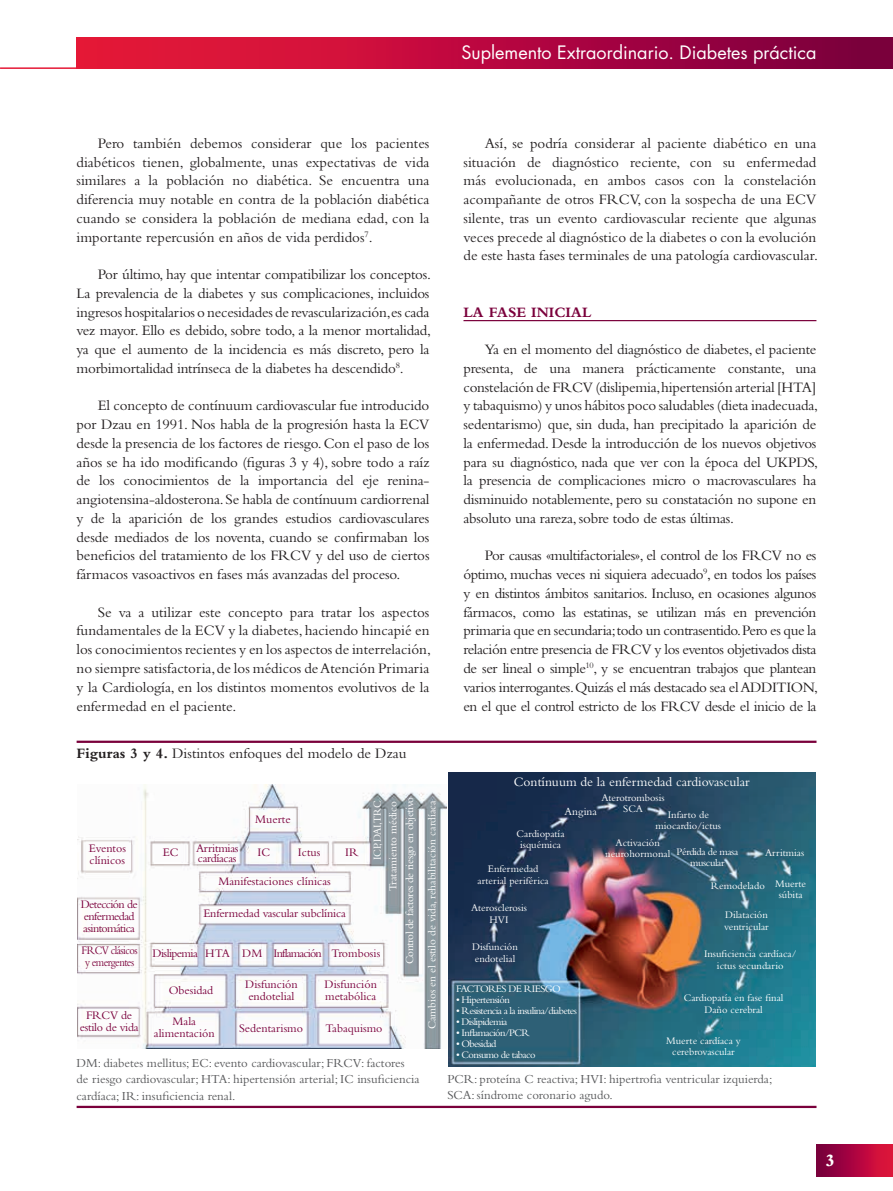
<style>
.page{position:relative;width:893px;height:1191px;background:#fff}
.page>*{position:absolute;margin:0;border:0;box-sizing:border-box;transform-origin:0 0}
.t1{font:18px "Futura";color:#fff}
.t2{font:800 18px "Bembo";color:#fff}
.t3{font:15px/18.8px "Bembo";letter-spacing:-.01em;color:#231f20;text-align:justify}
.t4{font:700 15px "Bembo";color:#7a003b}
.t5{font:13.5px "Bembo";color:#fff}
.t6{font:12.75px/16.5px "Bembo";color:#57585a}
.t7{font:12px/12px "Bembo";color:#7a003b}
.t8{font:12px/12px "Bembo";letter-spacing:-.05em;color:#7a003b}
.t9{font:12px "Bembo";letter-spacing:-.065em;color:#7a003b}
.t10{font:12px/12px "Bembo";letter-spacing:-.05em;color:#7a003b;scale:.88 1}
.t11{font:12px/10.5px "Bembo";letter-spacing:-.025em;color:#7a003b}
.t12{font:12px/12px "Bembo";letter-spacing:-.02em;color:#7a003b;text-align:center}
.t13{font:11.25px "Bembo";color:#fff}
.t14{font:11.25px "Bembo";letter-spacing:-.035em;color:#fff}
.t15{font:11.25px/15.8px "Bembo";color:#fff;text-align:right;scale:.95 1}
.t16{font:10.5px/11.6px "Bembo";color:#fff;text-align:center}
.t17{font:10.5px "Bembo";letter-spacing:-.055em;color:#fff}
.t18{font:10.5px "Bembo";letter-spacing:-.06em;color:#fff}
.t19{font:10.5px/11.6px "Bembo";letter-spacing:-.035em;color:#fff;text-align:center}
.s1{font-weight:700}
</style>
<div class="page">
<div style="left:816px;top:1144px;width:77px;height:32px;background:linear-gradient(to right,#73003f,#e6143d)"></div>
<hr style="left:0;top:67px;width:816px;height:2px;background:#e51836">
<div style="left:77px;top:37px;width:816px;height:32px;background:linear-gradient(to right,#f21939,#7a0041)"></div>
<hr style="left:463px;top:320px;width:353px;height:1px;background:#7a003b">
<hr style="left:77px;top:740px;width:739px;height:3px;background:#7a003b">
<hr style="left:77px;top:1105px;width:739px;height:3px;background:#7a003b">
<img style="left:78px;top:784px;width:368px;height:264px">
<img style="left:448px;top:772px;width:368px;height:294px">
<p class="t1" style="left:461px;top:41px;width:356px">Suplemento Extraordinario. Diabetes práctica</p>
<p class="t3" style="left:77px;top:133px;width:354px;text-indent:21px">Pero también debemos considerar que los pacientes diabéticos tienen, globalmente, unas expectativas de vida similares a la población no diabética. Se encuentra una diferencia muy notable en contra de la población diabética cuando se considera la población de mediana edad, con la importante repercusión en años de vida perdidos<sup>7</sup>.</p>
<p class="t3" style="left:77px;top:265px;width:356px;text-indent:21px">Por último, hay que intentar compatibilizar los conceptos.<br>La prevalencia de la diabetes y sus complicaciones, incluidos ingresos hospitalarios o necesidades de revascularización,es cada vez mayor. Ello es debido, sobre todo, a la menor mortalidad, ya que el aumento de la incidencia es más discreto, pero la morbimortalidad intrínseca de la diabetes ha descendido<sup>8</sup>.</p>
<p class="t3" style="left:77px;top:396px;width:354px;text-indent:21px">El concepto de contínuum cardiovascular fue introducido por Dzau en 1991. Nos habla de la progresión hasta la ECV desde la presencia de los factores de riesgo. Con el paso de los años se ha ido modificando (figuras 3 y 4), sobre todo a raíz de los conocimientos de la importancia del eje renina&shy;angiotensina-aldosterona. Se habla de contínuum cardiorrenal y de la aparición de los grandes estudios cardiovasculares desde mediados de los noventa, cuando se confirmaban los beneficios del tratamiento de los FRCV y del uso de ciertos fármacos vasoactivos en fases más avanzadas del proceso.</p>
<p class="t3" style="left:77px;top:602px;width:356px;text-indent:21px">Se va a utilizar este concepto para tratar los aspectos fundamentales de la ECV y la diabetes, haciendo hincapié en los conocimientos recientes y en los aspectos de interrelación, no siempre satisfactoria, de los médicos de Atención Primaria y la Cardiología, en los distintos momentos evolutivos de la enfermedad en el paciente.</p>
<p class="t3" style="left:463px;top:133px;width:356px;text-indent:21px">Así, se podría considerar al paciente diabético en una situación de diagnóstico reciente, con su enfermedad más evolucionada, en ambos casos con la constelación acompañante de otros FRCV, con la sospecha de una ECV silente, tras un evento cardiovascular reciente que algunas veces precede al diagnóstico de la diabetes o con la evolución de este hasta fases terminales de una patología cardiovascular.</p>
<p class="t4" style="left:463px;top:303px;width:129px">LA FASE INICIAL</p>
<p class="t3" style="left:463px;top:340px;width:356px;text-indent:21px">Ya en el momento del diagnóstico de diabetes, el paciente presenta, de una manera prácticamente constante, una constelación de FRCV (dislipemia,hipertensión arterial [HTA] y tabaquismo) y unos hábitos poco saludables (dieta inadecuada, sedentarismo) que, sin duda, han precipitado la aparición de la enfermedad. Desde la introducción de los nuevos objetivos para su diagnóstico, nada que ver con la época del UKPDS, la presencia de complicaciones micro o macrovasculares ha disminuido notablemente, pero su constatación no supone en absoluto una rareza, sobre todo de estas últimas.</p>
<p class="t3" style="left:463px;top:546px;width:356px;text-indent:21px">Por causas «multifactoriales», el control de los FRCV no es óptimo, muchas veces ni siquiera adecuado<sup>9</sup>, en todos los países y en distintos ámbitos sanitarios. Incluso, en ocasiones algunos fármacos, como las estatinas, se utilizan más en prevención primaria que en secundaria; todo un contrasentido. Pero es que la relación entre presencia de FRCV y los eventos objetivados dista de ser lineal o simple<sup>10</sup>, y se encuentran trabajos que plantean varios interrogantes. Quizás el más destacado sea el ADDITION, en el que el control estricto de los FRCV desde el inicio de la</p>
<p class="t3" style="left:77px;top:743px;width:331px"><span class="s1">Figuras 3 y 4.</span> Distintos enfoques del modelo de Dzau</p>
<p class="t7" style="left:89px;top:842px;width:39px">Eventos clínicos</p>
<p class="t8" style="left:81px;top:898px;width:58px">Detección de enfermedad asintomática</p>
<p class="t10" style="left:82px;top:944px;width:65px">FRCV clásicos y emergentes</p>
<p class="t12" style="left:80px;top:1008px;width:60px">FRCV de estilo de vida</p>
<p class="t14" style="left:403px;top:964px;width:169px;rotate:-90deg">Control de factores de riesgo en objetivo</p>
<p class="t15" style="left:369px;top:891px;width:98px;rotate:-90deg">ICP, DAI,TRC<br>Tratamiento médico</p>
<p class="t13" style="left:426px;top:1029px;width:230px;rotate:-90deg">Cambios en el estilo de vida, rehabilitación cardíaca</p>
<p class="t7" style="left:255px;top:812px;width:37px">Muerte</p>
<p class="t11" style="left:196px;top:842px;width:44px">Arritmias cardíacas</p>
<p class="t7" style="left:257px;top:846px;width:14px">IC</p>
<p class="t7" style="left:298px;top:846px;width:24px">Ictus</p>
<p class="t7" style="left:345px;top:846px;width:15px">IR</p>
<p class="t7" style="left:163px;top:846px;width:17px">EC</p>
<p class="t7" style="left:218px;top:875px;width:114px">Manifestaciones clínicas</p>
<p class="t7" style="left:203px;top:907px;width:144px">Enfermedad vascular subclínica</p>
<p class="t8" style="left:153px;top:947px;width:47px">Dislipemia</p>
<p class="t9" style="left:205px;top:946px;width:177px">HTA DM Inflamación Trombosis</p>
<p class="t7" style="left:169px;top:984px;width:46px">Obesidad</p>
<p class="t7" style="left:245px;top:977px;width:54px">Disfunción endotelial</p>
<p class="t7" style="left:325px;top:977px;width:54px">Disfunción metabólica</p>
<p class="t7" style="left:239px;top:1022px;width:65px">Sedentarismo</p>
<p class="t7" style="left:325px;top:1022px;width:59px">Tabaquismo</p>
<p class="t7" style="left:154px;top:1015px;width:62px;text-align:center">Mala alimentación</p>
<p class="t6" style="left:77px;top:1054px;width:345px">DM: diabetes mellitus; EC: evento cardiovascular; FRCV: factores de riesgo cardiovascular; HTA: hipertensión arterial; IC insuficiencia cardíaca; IR: insuficiencia renal.</p>
<p class="t5" style="left:514px;top:773px;width:237px">Contínuum de la enfermedad cardiovascular</p>
<p class="t16" style="left:601px;top:791px;width:65px">Aterotrombosis<br>SCA</p>
<p class="t13" style="left:565px;top:804px;width:34px">Angina</p>
<p class="t16" style="left:655px;top:808px;width:67px">Infarto de miocardio/ictus</p>
<p class="t16" style="left:605px;top:836px;width:67px">Activación neurohormonal</p>
<p class="t16" style="left:517px;top:827px;width:49px">Cardiopatía isquémica</p>
<p class="t19" style="left:677px;top:845px;width:63px">Pérdida de masa muscular</p>
<p class="t16" style="left:711px;top:879px;width:56px">Remodelado</p>
<p class="t16" style="left:765px;top:846px;width:41px">Arritmias</p>
<p class="t16" style="left:775px;top:877px;width:33px">Muerte súbita</p>
<p class="t16" style="left:724px;top:908px;width:46px;text-align:left">Dilatación ventricular</p>
<p class="t16" style="left:704px;top:948px;width:94px">Insuficiencia cardíaca/ ictus secundario</p>
<p class="t16" style="left:477px;top:862px;width:73px">Enfermedad arterial periférica</p>
<p class="t16" style="left:471px;top:901px;width:57px">Aterosclerosis<br>HVI</p>
<p class="t16" style="left:472px;top:941px;width:47px;text-align:left">Disfunción endotelial</p>
<p class="t17" style="left:456px;top:982px;width:106px">FACTORES DE RIESGO</p>
<p class="t17" style="left:456px;top:993px;width:55px">• Hipertensión</p>
<p class="t18" style="left:456px;top:1004px;width:122px">• Resistencia a la insulina/diabetes</p>
<p class="t17" style="left:456px;top:1015px;width:53px">• Dislipidemia</p>
<p class="t17" style="left:456px;top:1026px;width:75px">• Inflamación/PCR</p>
<p class="t17" style="left:456px;top:1037px;width:42px">• Obesidad</p>
<p class="t17" style="left:456px;top:1048px;width:81px">• Consumo de tabaco</p>
<p class="t16" style="left:684px;top:991px;width:101px">Cardiopatía en fase final<br>Daño cerebral</p>
<p class="t16" style="left:666px;top:1034px;width:76px">Muerte cardíaca y cerebrovascular</p>
<p class="t6" style="left:447px;top:1070px;width:326px">PCR: proteína C reactiva; HVI: hipertrofia ventricular izquierda;<br>SCA: síndrome coronario agudo.</p>
<p class="t2" style="left:825px;top:1149px;width:11px">3</p>
</div>
